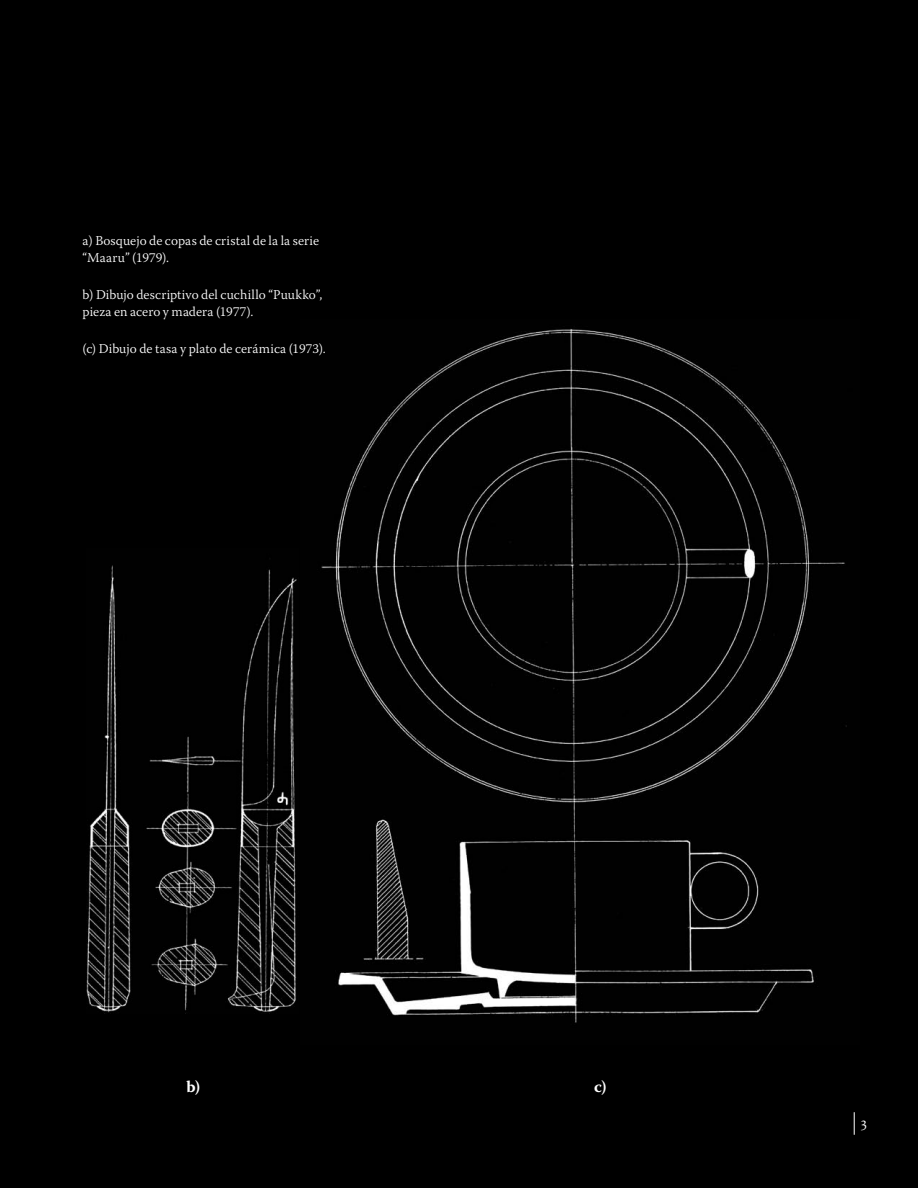
<style>
.page{position:relative;width:918px;height:1188px;background:#000}
.page>*{position:absolute;margin:0;border:0;box-sizing:border-box;transform-origin:0 0}
.t1{font:700 16.5px "Warnock Pro";color:#fff}
.t2{font:300 13.5px/18px "Warnock Pro";letter-spacing:.005em;color:#fff}
.t3{font:13.5px "Apolline";color:#fff}
</style>
<div class="page">
<svg style="left:854px;top:1112px;width:1px;height:23px"></svg>
<img style="left:321px;top:329px;width:526px;height:694px">
<img style="left:87px;top:565px;width:210px;height:449px">
<p class="t2" style="left:83px;top:231px;width:238px">a) Bosquejo de copas de cristal de la la serie “Maaru” (1979).</p>
<p class="t2" style="left:83px;top:285px;width:241px">b) Dibujo descriptivo del cuchillo “Puukko”, pieza en acero y madera (1977).</p>
<p class="t2" style="left:83px;top:339px;width:245px">(c) Dibujo de tasa y plato de cerámica (1973).</p>
<p class="t1" style="left:187px;top:1077px;width:15px">b)</p>
<p class="t1" style="left:594px;top:1077px;width:14px">c)</p>
<p class="t3" style="left:861px;top:1115px;width:8px">3</p>
</div>
